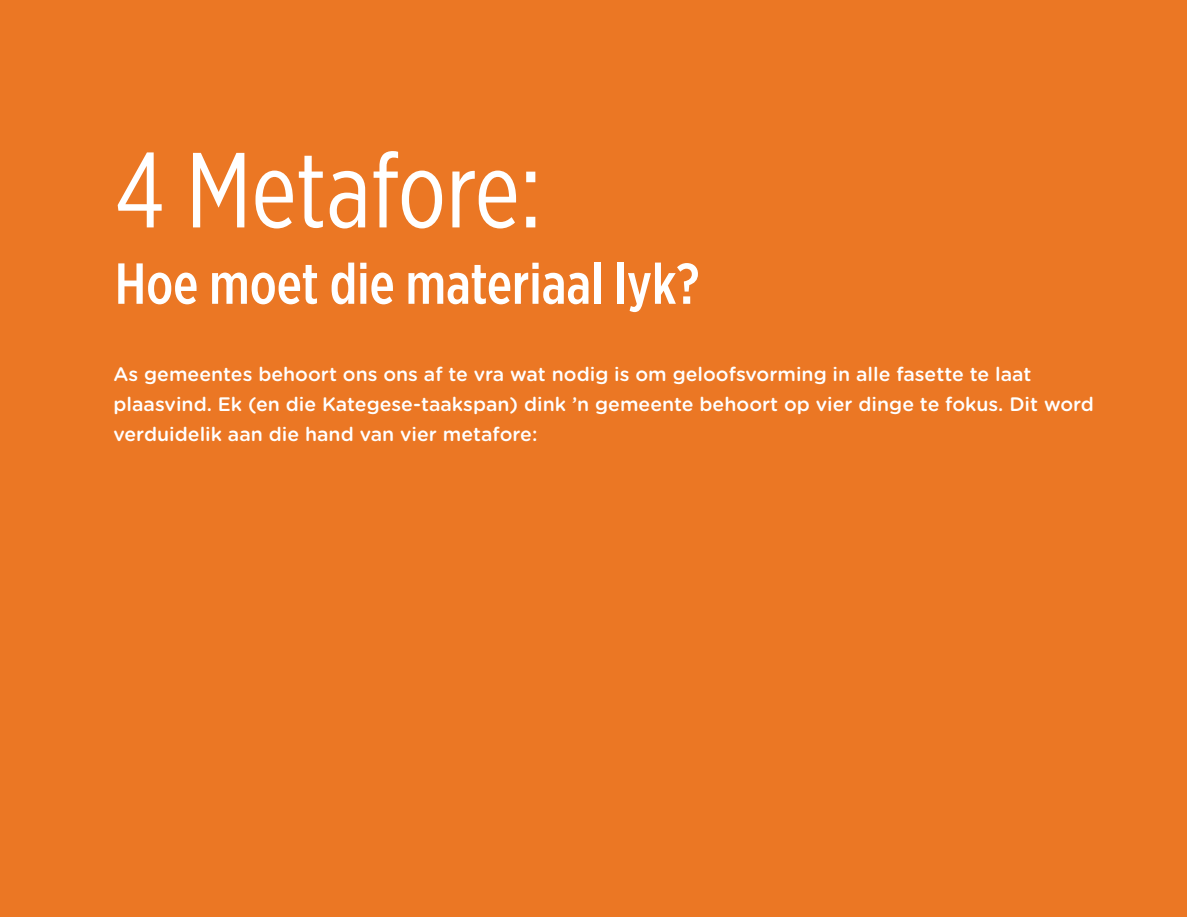
<style>
.page{position:relative;width:1188px;height:918px;background:#fff}
.page>*{position:absolute;margin:0;border:0;box-sizing:border-box;transform-origin:0 0}
.t1{font:106.5px "Gotham X Narrow";color:#fff}
.t2{font:500 57.75px "Gotham X Narrow";color:#fff}
.t3{font:500 19.5px/30px "Gotham Rounded";color:#fff}
</style>
<div class="page">
<div style="left:1px;top:1px;width:1186px;height:916px;background:#eb7724"></div>
<p class="t1" style="left:115px;top:127px;width:428px">4 Metafore:</p>
<p class="t2" style="left:115px;top:248px;width:586px">Hoe moet die materiaal lyk?</p>
<p class="t3" style="left:114px;top:358px;width:982px">As gemeentes behoort ons ons af te vra wat nodig is om geloofsvorming in alle fasette te laat plaasvind. Ek (en die Kategese-taakspan) dink ’n gemeente behoort op vier dinge te fokus. Dit word verduidelik aan die hand van vier metafore:</p>
</div>
